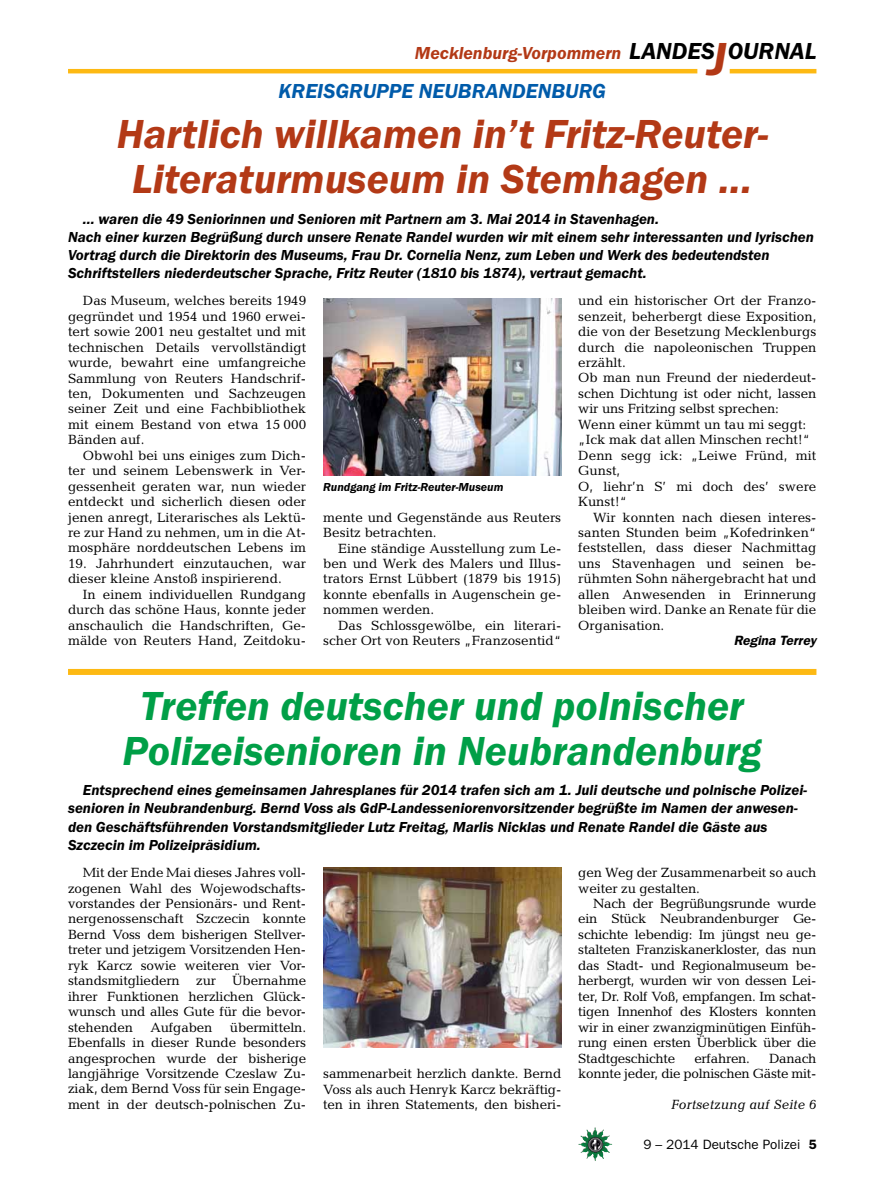
<style>
.page{position:relative;width:893px;height:1191px;background:#fff}
.page>*{position:absolute;margin:0;border:0;box-sizing:border-box;transform-origin:0 0}
.t1{font:italic 600 42px/45px "Franklin Gothic Itc T";color:#b33916;text-align:center}
.t2{font:italic 600 42px/45px "Franklin Gothic Itc T";color:#009f47;text-align:center}
.t3{font:italic 600 24px "Franklin Gothic Itc T";color:#000}
.t4{font:italic 600 21px "Franklin Gothic Itc T";color:#005baa}
.t5{font:italic 600 18px "Franklin Gothic Itc T";color:#b33916}
.t6{font:italic 600 15px/18px "Franklin Gothic Itc T";color:#000}
.t7{font:13.5px/15.5px "Candida";color:#000;text-align:justify}
.t8{font:13.5px/15.5px "Candida";letter-spacing:-.02em;color:#000;text-align:right}
.t9{font:13.5px "Franklin Gothic";color:#000}
.t10{font:italic 13.5px "Candida";color:#000}
.t11{font:italic 600 13.5px "Franklin Gothic";color:#000}
.t12{font:italic 600 12px "Franklin Gothic Itc T";color:#000}
.s1{font-size:48px;color:#b33916}
.s2{font-weight:600}
</style>
<div class="page">
<img style="left:578px;top:1127px;width:17px;height:25px">
<hr style="left:730px;top:69px;width:86px;height:4px;background:#fdb913">
<hr style="left:68px;top:69px;width:629px;height:4px;background:#fdb913">
<img style="left:323px;top:298px;width:238px;height:177px">
<div style="left:68px;top:669px;width:748px;height:6px;background:#fdb913"></div>
<img style="left:323px;top:868px;width:238px;height:179px">
<h2 class="t3" style="left:629px;top:37px;width:189px">LANDES<span class="s1">J</span>OURNAL</h2>
<h3 class="t5" style="left:415px;top:42px;width:208px">Mecklenburg-Vorpommern</h3>
<h3 class="t4" style="left:278px;top:79px;width:329px">KREISGRUPPE NEUBRANDENBURG</h3>
<h1 class="t1" style="left:117px;top:111px;width:653px">Hartlich willkamen in’t Fritz-Reuter-<br>Literaturmuseum in Stemhagen ...</h1>
<p class="t6" style="left:68px;top:209px;width:747px;text-indent:15px">... waren die 49 Seniorinnen und Senioren mit Partnern am 3. Mai 2014 in Stavenhagen.<br>Nach einer kurzen Begrüßung durch unsere Renate Randel wurden wir mit einem sehr interessanten und lyrischen Vortrag durch die Direktorin des Museums, Frau Dr. Cornelia Nenz, zum Leben und Werk des bedeutendsten Schriftstellers niederdeutscher Sprache, Fritz Reuter (1810 bis 1874), vertraut gemacht.</p>
<p class="t7" style="left:68px;top:293px;width:240px;text-indent:15px">Das Museum, welches bereits 1949 gegründet und 1954 und 1960 erwei&shy;tert sowie 2001 neu gestaltet und mit technischen Details vervollständigt wurde, bewahrt eine umfangreiche Sammlung von Reuters Handschrif&shy;ten, Dokumenten und Sachzeugen seiner Zeit und eine Fachbibliothek mit einem Bestand von etwa 15 000<br>Bänden auf.</p>
<p class="t7" style="left:68px;top:447px;width:240px;text-indent:15px">Obwohl bei uns einiges zum Dich&shy;ter und seinem Lebenswerk in Ver&shy;gessenheit geraten war, nun wieder entdeckt und sicherlich diesen oder jenen anregt, Literarisches als Lektü&shy;re zur Hand zu nehmen, um in die At&shy;mosphäre norddeutschen Lebens im</p>
<p class="t7" style="left:68px;top:555px;width:240px">19. Jahrhundert einzutauchen, war dieser kleine Anstoß inspirierend.</p>
<p class="t7" style="left:68px;top:586px;width:240px;text-indent:15px">In einem individuellen Rundgang durch das schöne Haus, konnte jeder anschaulich die Handschriften, Ge&shy;mälde von Reuters Hand, Zeitdoku-</p>
<p class="t7" style="left:578px;top:293px;width:240px;text-align:left">und ein historischer Ort der Franzo&shy;senzeit, beherbergt diese Exposition, die von der Besetzung Mecklenburgs durch die napoleonischen Truppen erzählt.<br>Ob man nun Freund der niederdeut&shy;schen Dichtung ist oder nicht, lassen wir uns Fritzing selbst sprechen:<br>Wenn einer kümmt un tau mi seggt: „Ick mak dat allen Minschen recht!“<br>Denn segg ick: „Leiwe Fründ, mit<br>Gunst,<br>O, liehr’n S’ mi doch des’ swere<br>Kunst!“</p>
<p class="t7" style="left:578px;top:509px;width:240px;text-indent:15px">Wir konnten nach diesen interes&shy;santen Stunden beim „Kofedrinken“ feststellen, dass dieser Nachmittag uns Stavenhagen und seinen be&shy;rühmten Sohn nähergebracht hat und allen Anwesenden in Erinnerung bleiben wird. Danke an Renate für die Organisation.</p>
<p class="t11" style="left:734px;top:632px;width:84px">Regina Terrey</p>
<p class="t12" style="left:323px;top:480px;width:182px">Rundgang im Fritz-Reuter-Museum</p>
<p class="t7" style="left:323px;top:509px;width:240px">mente und Gegenstände aus Reuters<br>Besitz betrachten.</p>
<p class="t7" style="left:323px;top:540px;width:240px;text-indent:15px">Eine ständige Ausstellung zum Le&shy;ben und Werk des Malers und Illus&shy;trators Ernst Lübbert (1879 bis 1915) konnte ebenfalls in Augenschein ge&shy;nommen werden.</p>
<p class="t7" style="left:323px;top:617px;width:240px;text-align:right">Das Schlossgewölbe, ein literari&shy;scher Ort von Reuters „Franzosentid“</p>
<h1 class="t2" style="left:123px;top:682px;width:641px">Treffen deutscher und polnischer<br>Polizeisenioren in Neubrandenburg</h1>
<p class="t6" style="left:68px;top:781px;width:741px;text-indent:15px">Entsprechend eines gemeinsamen Jahresplanes für 2014 trafen sich am 1. Juli deutsche und polnische Polizei&shy;senioren in Neubrandenburg. Bernd Voss als GdP-Landesseniorenvorsitzender begrüßte im Namen der anwesen&shy;den Geschäftsführenden Vorstandsmitglieder Lutz Freitag, Marlis Nicklas und Renate Randel die Gäste aus Szczecin im Polizeipräsidium.</p>
<p class="t7" style="left:68px;top:865px;width:240px;text-indent:15px">Mit der Ende Mai dieses Jahres voll&shy;zogenen Wahl des Wojewodschafts&shy;vorstandes der Pensionärs- und Rent&shy;nergenossenschaft Szczecin konnte Bernd Voss dem bisherigen Stellver&shy;treter und jetzigem Vorsitzenden Hen&shy;ryk Karcz sowie weiteren vier Vor&shy;standsmitgliedern zur Übernahme ihrer Funktionen herzlichen Glück&shy;wunsch und alles Gute für die bevor&shy;stehenden</p>
<p class="t7" style="left:68px;top:1019px;width:240px;text-indent:162px">übermitteln.<br>Ebenfalls in dieser Runde besonders angesprochen wurde der bisherige langjährige Vorsitzende Czeslaw Zu&shy;ziak, dem Bernd Voss für sein Engage&shy;ment in der deutsch-polnischen Zu-</p>
<p class="t7" style="left:150px;top:1019px;width:64px">Aufgaben</p>
<p class="t7" style="left:323px;top:1065px;width:240px">sammenarbeit herzlich dankte. Bernd Voss als auch Henryk Karcz bekräftig&shy;ten in ihren Statements, den bisheri-</p>
<p class="t7" style="left:578px;top:865px;width:240px">gen Weg der Zusammenarbeit so auch weiter zu gestalten.</p>
<p class="t7" style="left:578px;top:895px;width:240px;text-indent:15px">Nach der Begrüßungsrunde wurde ein Stück Neubrandenburger Ge&shy;schichte lebendig: Im jüngst neu ge&shy;stalteten Franziskanerkloster, das nun das Stadt- und Regionalmuseum be&shy;herbergt, wurden wir von dessen Lei&shy;ter, Dr. Rolf Voß, empfangen. Im schat&shy;tigen Innenhof des Klosters konnten wir in einer zwanzigminütigen Einfüh&shy;rung einen ersten Überblick über die Stadtgeschichte</p>
<p class="t8" style="left:578px;top:1050px;width:240px">Danach<br>konnte jeder, die polnischen Gäste mit-</p>
<p class="t10" style="left:671px;top:1096px;width:147px">Fortsetzung auf Seite 6</p>
<p class="t8" style="left:694px;top:1050px;width:57px">erfahren.</p>
<p class="t9" style="left:643px;top:1136px;width:175px">9 – 2014 Deutsche Polizei <span class="s2">5</span></p>
</div>
